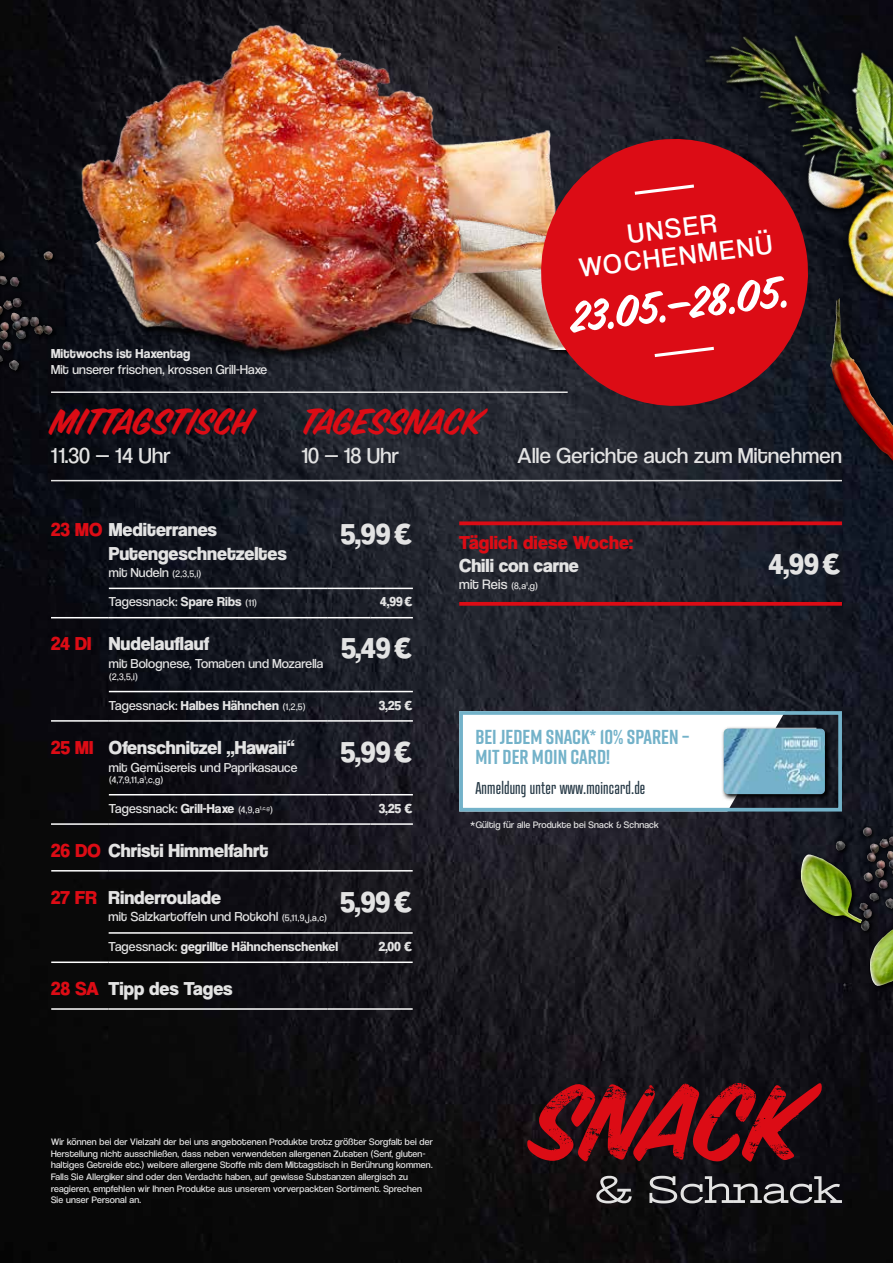
<style>
.page{position:relative;width:893px;height:1263px;background:#fff}
.page>*{position:absolute;margin:0;border:0;box-sizing:border-box;transform-origin:0 0}
.t1{font:48px "Sign Painter House Brush";color:#fff}
.t2{font:40.05px "Sign Painter House Brush";color:#dc0c15}
.t3{font:30px "Coolvetica Hv";color:#e3e3e3}
.t4{font:27.75px/27.8px "Coolvetica Bk";color:#fff;text-align:center}
.t5{font:22.5px "Coolvetica Bk";letter-spacing:.01em;color:#e3e3e3}
.t6{font:700 20.25px/20.2px "Rift";color:#73b2c9}
.t7{font:19.5px/23.4px "Coolvetica Hv";color:#e3e3e3}
.t8{font:19.5px "Coolvetica Hv";letter-spacing:.01em;color:#dc0c15}
.t9{font:16.5px "Atrament";letter-spacing:.01em;color:#253845}
.t10{font:14.25px "Coolvetica Bk";letter-spacing:.01em;color:#e3e3e3}
.t11{font:13.5px/29.5px "Coolvetica Bk";letter-spacing:.01em;color:#e3e3e3}
.t12{font:700 13.5px "Coolvetica Rg";letter-spacing:.01em;color:#e3e3e3}
.t13{font:13.5px "Coolvetica Hv";color:#e3e3e3}
.t14{font:9.75px/11.7px "Coolvetica Bk";letter-spacing:.02em;color:#e3e3e3}
.s1{color:#dc0c15}
.s2{font-size:9.75px}
.s3{font-family:"Coolvetica Rg";font-weight:700}
.s4{font-family:"Coolvetica Bk";font-weight:400}
.s5{font-family:"Coolvetica Bk";font-weight:400;font-size:9.75px}
</style>
<div class="page">
<img style="left:0;top:0;width:893px;height:1263px">
<img style="left:27px;top:0;width:522px;height:391px">
<svg style="left:0;top:193px;width:69px;height:211px;background:#0e0e14"></svg>
<img style="left:0;top:251px;width:53px;height:64px">
<svg style="left:786px;top:827px;width:107px;height:172px;background:#262a20"></svg>
<img style="left:870px;top:929px;width:23px;height:57px">
<svg style="left:401px;top:711px;width:384px;height:100px"></svg>
<div style="left:459px;top:711px;width:383px;height:100px;border:4px solid #73b2c9"></div>
<svg style="left:721px;top:726px;width:110px;height:74px;background:#4d5054"></svg>
<img style="left:724px;top:729px;width:101px;height:65px">
<svg style="left:596px;top:1175px;width:246px;height:28px;background:#464649"></svg>
<svg style="left:527px;top:1083px;width:295px;height:79px;background:#6f0e15"></svg>
<hr style="left:51px;top:391px;width:517px;height:2px;background:#e3e3e3">
<hr style="left:51px;top:480px;width:791px;height:1px;background:#e3e3e3">
<div style="left:828px;top:297px;width:65px;height:218px;background:#101623"></div>
<img style="left:549px;top:0;width:344px;height:464px">
<svg style="left:459px;top:602px;width:383px;height:4px;background:#ce0d16"></svg>
<svg style="left:459px;top:521px;width:383px;height:4px;background:#c50e17"></svg>
<svg style="left:533px;top:131px;width:283px;height:283px;background:#a91820"></svg>
<svg style="left:631px;top:183px;width:66px;height:14px"></svg>
<svg style="left:651px;top:345px;width:66px;height:14px"></svg>
<hr style="left:109px;top:588px;width:219px;height:1px;background:#fff">
<hr style="left:328px;top:588px;width:42px;height:1px;background:#fff">
<hr style="left:370px;top:588px;width:43px;height:1px;background:#fff">
<hr style="left:51px;top:617px;width:58px;height:1px;background:#fff">
<hr style="left:109px;top:617px;width:219px;height:1px;background:#fff">
<hr style="left:328px;top:617px;width:42px;height:1px;background:#fff">
<hr style="left:370px;top:617px;width:43px;height:1px;background:#fff">
<hr style="left:109px;top:691px;width:219px;height:1px;background:#fff">
<hr style="left:328px;top:691px;width:42px;height:1px;background:#fff">
<hr style="left:370px;top:691px;width:43px;height:1px;background:#fff">
<hr style="left:51px;top:720px;width:58px;height:2px;background:#fff">
<hr style="left:109px;top:720px;width:219px;height:2px;background:#fff">
<hr style="left:328px;top:720px;width:42px;height:2px;background:#fff">
<hr style="left:370px;top:720px;width:43px;height:2px;background:#fff">
<hr style="left:109px;top:794px;width:219px;height:1px;background:#fff">
<hr style="left:328px;top:794px;width:42px;height:1px;background:#fff">
<hr style="left:370px;top:794px;width:43px;height:1px;background:#fff">
<hr style="left:51px;top:823px;width:58px;height:2px;background:#fff">
<hr style="left:109px;top:823px;width:219px;height:2px;background:#fff">
<hr style="left:328px;top:823px;width:42px;height:2px;background:#fff">
<hr style="left:370px;top:823px;width:43px;height:2px;background:#fff">
<hr style="left:51px;top:1008px;width:58px;height:2px;background:#fff">
<hr style="left:109px;top:1008px;width:219px;height:2px;background:#fff">
<hr style="left:328px;top:1008px;width:85px;height:2px;background:#fff">
<hr style="left:109px;top:932px;width:219px;height:2px;background:#fff">
<hr style="left:328px;top:932px;width:42px;height:2px;background:#fff">
<hr style="left:370px;top:932px;width:43px;height:2px;background:#fff">
<hr style="left:51px;top:961px;width:58px;height:2px;background:#fff">
<hr style="left:109px;top:961px;width:219px;height:2px;background:#fff">
<hr style="left:328px;top:961px;width:42px;height:2px;background:#fff">
<hr style="left:370px;top:961px;width:43px;height:2px;background:#fff">
<hr style="left:51px;top:870px;width:58px;height:1px;background:#fff">
<hr style="left:109px;top:870px;width:219px;height:1px;background:#fff">
<hr style="left:328px;top:870px;width:85px;height:1px;background:#fff">
<h3 class="t12" style="left:51px;top:346px;width:141px">Mittwochs ist Haxentag</h3>
<h3 class="t11" style="left:51px;top:355px;width:218px">Mit unserer frischen, krossen Grill-Haxe</h3>
<h2 class="t2" style="left:51px;top:402px;width:203px">MITTAGSTISCH</h2>
<h3 class="t5" style="left:51px;top:442px;width:121px">11.30 — 14 Uhr</h3>
<h3 class="t4" style="left:574px;top:226px;width:196px;rotate:-7deg">UNSER<br>WOCHENMENÜ</h3>
<h1 class="t1" style="left:568px;top:295px;width:224px;rotate:-7deg">23.05.–28.05.</h1>
<h2 class="t2" style="left:302px;top:402px;width:182px">TAGESSNACK</h2>
<h3 class="t5" style="left:302px;top:442px;width:99px">10 — 18 Uhr</h3>
<h3 class="t5" style="left:517px;top:442px;width:326px">Alle Gerichte auch zum Mitnehmen</h3>
<h3 class="t7" style="left:109px;top:518px;width:179px;text-indent:-58px"><span class="s1">23 MO</span> Mediterranes<br>Putengeschnetzeltes</h3>
<h3 class="t3" style="left:340px;top:517px;width:74px">5,99€</h3>
<h3 class="t11" style="left:109px;top:557px;width:150px">mit Nudeln <span class="s2">(2,3,5,i)<br></span>Tagessnack: <span class="s3">Spare Ribs</span> <span class="s2">(11)</span></h3>
<h3 class="t13" style="left:380px;top:594px;width:34px">4,99€</h3>
<h3 class="t7" style="left:51px;top:632px;width:160px"><span class="s1">24 DI</span> Nudelauflauf</h3>
<h3 class="t3" style="left:341px;top:631px;width:73px">5,49€</h3>
<h3 class="t11" style="left:109px;top:649px;width:216px">mit Bolognese, Tomaten und Mozarella</h3>
<p class="t14" style="left:109px;top:671px;width:31px">(2,3,5,i)</p>
<h3 class="t12" style="left:109px;top:697px;width:198px"><span class="s4">Tagessnack:</span> Halbes Hähnchen <span class="s5">(1,2,5)</span></h3>
<h3 class="t13" style="left:379px;top:697px;width:35px">3,25 €</h3>
<h3 class="t7" style="left:51px;top:735px;width:245px"><span class="s1">25 MI</span> Ofenschnitzel „Hawaii“</h3>
<h3 class="t3" style="left:340px;top:734px;width:74px">5,99€</h3>
<h3 class="t11" style="left:109px;top:752px;width:190px">mit Gemüsereis und Paprikasauce</h3>
<p class="t14" style="left:109px;top:774px;width:56px">(4,7,9,11,a<sup>1</sup>,c,g)</p>
<h3 class="t11" style="left:109px;top:793px;width:166px">Tagessnack: <span class="s3">Grill-Haxe</span> <span class="s2">(4,9,a</span><sup>1,c,g</sup><span class="s2">)</span></h3>
<h3 class="t13" style="left:379px;top:800px;width:35px">3,25 €</h3>
<h3 class="t7" style="left:51px;top:838px;width:219px"><span class="s1">26 DO</span> Christi Himmelfahrt</h3>
<h3 class="t7" style="left:51px;top:885px;width:171px"><span class="s1">27 FR</span> Rinderroulade</h3>
<h3 class="t3" style="left:340px;top:884px;width:74px">5,99€</h3>
<h3 class="t11" style="left:109px;top:902px;width:220px">mit Salzkartoffeln und Rotkohl <span class="s2">(5,11,9, j,a,c)</span></h3>
<h3 class="t12" style="left:109px;top:938px;width:231px"><span class="s4">Tagessnack:</span> gegrillte Hähnchenschenkel</h3>
<h3 class="t13" style="left:379px;top:938px;width:35px">2,00 €</h3>
<h3 class="t7" style="left:51px;top:976px;width:183px"><span class="s1">28 SA</span> Tipp des Tages</h3>
<h3 class="t8" style="left:459px;top:531px;width:175px">Täglich diese Woche:</h3>
<h3 class="t7" style="left:459px;top:554px;width:121px">Chili con carne</h3>
<h3 class="t10" style="left:459px;top:576px;width:81px">mit Reis <span class="s2">(8,a</span><sup>1</sup><span class="s2">,g)</span></h3>
<h3 class="t6" style="left:475px;top:726px;width:215px">BEI JEDEM SNACK* 10% SPAREN –<br>MIT DER MOIN CARD!</h3>
<h3 class="t9" style="left:475px;top:778px;width:171px">Anmeldung unter www.moincard.de</h3>
<p class="t14" style="left:470px;top:819px;width:190px">*Gültig für alle Produkte bei Snack &amp; Schnack</p>
<p class="t14" style="left:51px;top:1136px;width:383px">Wir können bei der Vielzahl der bei uns angebotenen Produkte trotz größter Sorgfalt bei der Herstellung nicht ausschließen, dass neben verwendeten allergenen Zutaten (Senf, gluten&shy;haltiges Getreide etc.) weitere allergene Stoffe mit dem Mittagstisch in Berührung kommen.<br>Falls Sie Allergiker sind oder den Verdacht haben, auf gewisse Substanzen allergisch zu reagieren, empfehlen wir Ihnen Produkte aus unserem vorverpackten Sortiment. Sprechen Sie unser Personal an.</p>
<h3 class="t3" style="left:769px;top:547px;width:74px">4,99€</h3>
</div>
